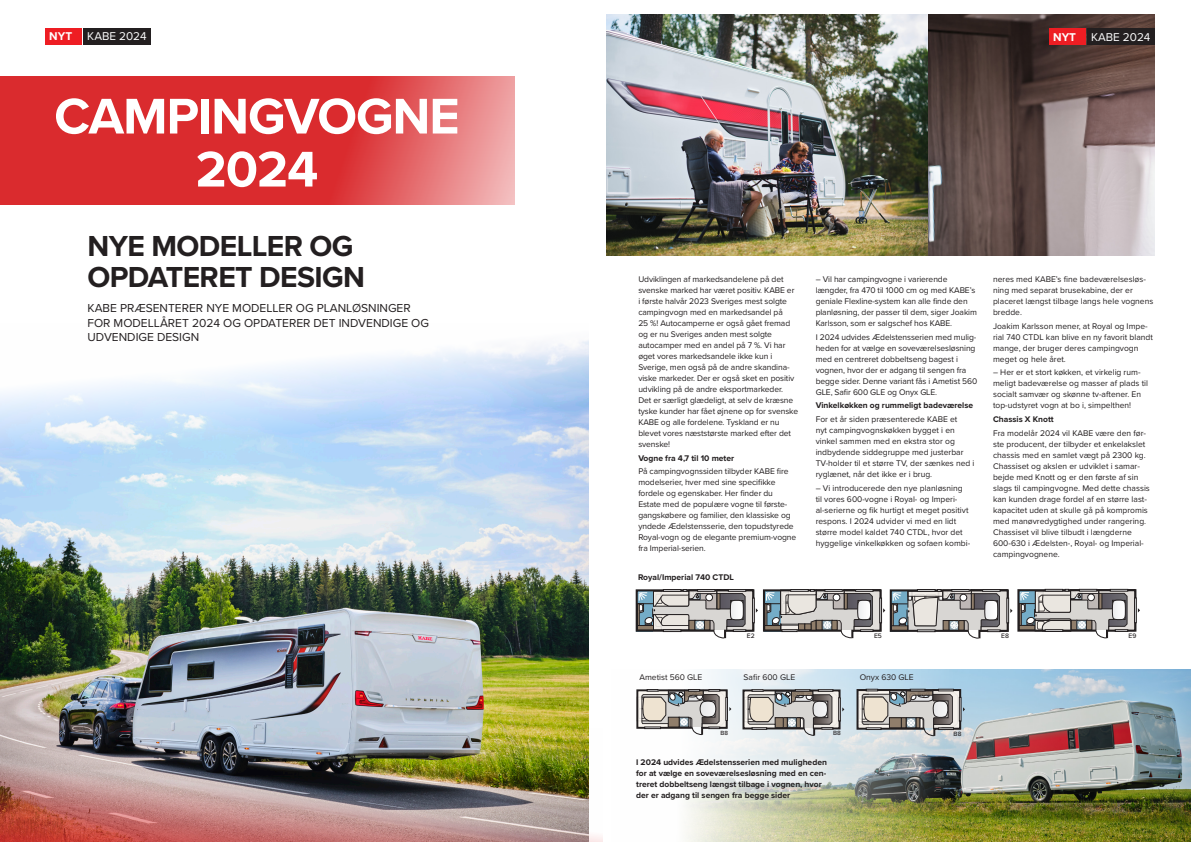
<style>
.page{position:relative;width:1191px;height:842px;background:#fff}
.page>*{position:absolute;margin:0;border:0;box-sizing:border-box;transform-origin:0 0}
.t1{font:700 52px/53px "Proxima Nova";letter-spacing:-.02em;color:#fff;text-align:center}
.t2{font:700 30px/31px "Proxima Nova";letter-spacing:-.02em;color:#231f20}
.t3{font:12px/14.4px "Proxima Nova";color:#231f20}
.t4{font:11.7px "Proxima Nova";color:#fff}
.t5{font:700 11.7px "Proxima Nova";color:#fff}
.t6{font:8.5px/11px "Proxima Nova";letter-spacing:-.01em;color:#231f20}
.t7{font:700 8.5px/11px "Proxima Nova";color:#231f20}
.t8{font:500 6.7px "Proxima Nova";color:#231f20}
.t9{font:500 6.4px "Proxima Nova";color:#231f20}
.t10{font:500 6.3px "Proxima Nova";color:#231f20}
.t11{font:500 6.2px "Proxima Nova";color:#231f20}
</style>
<div class="page">
<div style="left:83px;top:28px;width:68px;height:16px;background:#231f20"></div>
<div style="left:45px;top:28px;width:37px;height:16px;background:#ee1d23"></div>
<img style="left:0;top:340px;width:588px;height:389px">
<svg style="left:0;top:77px;width:515px;height:128px;fill:#da2b2e"></svg>
<img style="left:0;top:729px;width:602px;height:113px">
<img style="left:686px;top:670px;width:505px;height:172px">
<img style="left:607px;top:14px;width:548px;height:241px">
<div style="left:1087px;top:28px;width:67px;height:17px;background:#231f20"></div>
<div style="left:1048px;top:28px;width:37px;height:17px;background:#ee1d23"></div>
<svg style="left:855px;top:688px;width:110px;height:50px"></svg>
<svg style="left:741px;top:688px;width:103px;height:49px"></svg>
<svg style="left:636px;top:688px;width:95px;height:48px"></svg>
<div style="left:725px;top:697px;width:2px;height:24px;border:1px solid #231f20"></div>
<div style="left:630px;top:752px;width:202px;height:53px;background:#fff;opacity:.75"></div>
<svg style="left:635px;top:588px;width:505px;height:51px"></svg>
<p class="t5" style="left:49px;top:28px;width:24px">NYT</p>
<p class="t4" style="left:87px;top:28px;width:61px">KABE 2024</p>
<p class="t1" style="left:54px;top:89px;width:407px">CAMPINGVOGNE<br>2024</p>
<p class="t2" style="left:87px;top:230px;width:279px">NYE MODELLER OG<br>OPDATERET DESIGN</p>
<p class="t3" style="left:87px;top:301px;width:343px">KABE PRÆSENTERER NYE MODELLER OG PLANLØSNINGER<br>FOR MODELLÅRET 2024 OG OPDATERER DET INDVENDIGE OG<br>UDVENDIGE DESIGN</p>
<p class="t5" style="left:1053px;top:28px;width:24px">NYT</p>
<p class="t4" style="left:1091px;top:28px;width:61px">KABE 2024</p>
<p class="t6" style="left:638px;top:273px;width:161px">Udviklingen af markedsandelene på det svenske marked har været positiv. KABE er i første halvår 2023 Sveriges mest solgte campingvogn med en markedsandel på<br>25 %! Autocamperne er også gået fremad og er nu Sveriges anden mest solgte autocamper med en andel på 7 %. Vi har øget vores markedsandele ikke kun i Sverige, men også på de andre skandina&shy;viske markeder. Der er også sket en positiv udvikling på de andre eksportmarkeder.<br>Det er særligt glædeligt, at selv de kræsne tyske kunder har fået øjnene op for svenske KABE og alle fordelene. Tyskland er nu blevet vores næststørste marked efter det svenske!</p>
<p class="t7" style="left:638px;top:452px;width:97px">Vogne fra 4,7 til 10 meter</p>
<p class="t6" style="left:638px;top:466px;width:159px">På campingvognssiden tilbyder KABE fire modelserier, hver med sine specifikke fordele og egenskaber. Her finder du Estate med de populære vogne til første&shy;gangskøbere og familier, den klassiske og yndede Ædelstensserie, den topudstyrede Royal-vogn og de elegante premium-vogne fra Imperial-serien.</p>
<p class="t7" style="left:638px;top:572px;width:97px">Royal/Imperial 740 CTDL</p>
<p class="t6" style="left:815px;top:273px;width:163px">– Vil har campingvogne i varierende længder, fra 470 til 1000 cm og med KABE’s geniale Flexline-system kan alle finde den planløsning, der passer til dem, siger Joakim Karlsson, som er salgschef hos KABE.</p>
<p class="t6" style="left:815px;top:331px;width:163px">I 2024 udvides Ædelstensserien med mulig&shy;heden for at vælge en soveværelsesløsning med en centreret dobbeltseng bagest i vognen, hvor der er adgang til sengen fra begge sider. Denne variant fås i Ametist 560<br>GLE, Safir 600 GLE og Onyx GLE.</p>
<p class="t7" style="left:815px;top:400px;width:159px">Vinkelkøkken og rummeligt badeværelse</p>
<p class="t6" style="left:815px;top:413px;width:160px">For et år siden præsenterede KABE et<br>nyt campingvognskøkken bygget i en vinkel sammen med en ekstra stor og indbydende siddegruppe med justerbar TV-holder til et større TV, der sænkes ned i ryglænet, når det ikke er i brug.</p>
<p class="t6" style="left:815px;top:482px;width:156px">– Vi introducerede den nye planløsning til vores 600-vogne i Royal- og Imperi&shy;al-serierne og fik hurtigt et meget positivt respons. I 2024 udvider vi med en lidt større model kaldet 740 CTDL, hvor det hyggelige vinkelkøkken og sofaen kombi-</p>
<p class="t6" style="left:993px;top:273px;width:162px">neres med KABE’s fine badeværelsesløs&shy;ning med separat brusekabine, der er placeret længst tilbage langs hele vognens bredde.</p>
<p class="t6" style="left:993px;top:320px;width:161px">Joakim Karlsson mener, at Royal og Impe&shy;rial 740 CTDL kan blive en ny favorit blandt mange, der bruger deres campingvogn meget og hele året.</p>
<p class="t6" style="left:993px;top:367px;width:156px">– Her er et stort køkken, et virkelig rum&shy;meligt badeværelse og masser af plads til socialt samvær og skønne tv-aftener. En top-udstyret vogn at bo i, simpelthen!</p>
<p class="t7" style="left:993px;top:414px;width:62px">Chassis X Knott</p>
<p class="t6" style="left:993px;top:427px;width:158px">Fra modelår 2024 vil KABE være den før&shy;ste producent, der tilbyder et enkelakslet chassis med en samlet vægt på 2300 kg.<br>Chassiset og akslen er udviklet i samar&shy;bejde med Knott og er den første af sin slags til campingvogne. Med dette chassis kan kunden drage fordel af en større last&shy;kapacitet uden at skulle gå på kompromis med manøvredygtighed under rangering.<br>Chassiset vil blive tilbudt i længderne 600-630 i Ædelsten-, Royal- og Imperial&shy;campingvognene.</p>
<p class="t8" style="left:747px;top:631px;width:9px">E2</p>
<p class="t8" style="left:874px;top:631px;width:9px">E5</p>
<p class="t6" style="left:639px;top:671px;width:64px">Ametist 560 GLE</p>
<p class="t6" style="left:743px;top:671px;width:53px">Safir 600 GLE</p>
<p class="t6" style="left:859px;top:671px;width:56px">Onyx 630 GLE</p>
<p class="t11" style="left:720px;top:728px;width:9px">B8</p>
<p class="t10" style="left:833px;top:729px;width:9px">B8</p>
<p class="t7" style="left:636px;top:756px;width:192px">I 2024 udvides Ædelstensserien med muligheden for at vælge en soveværelsesløsning med en cen&shy;treret dobbeltseng længst tilbage i vognen, hvor der er adgang til sengen fra begge sider</p>
<p class="t9" style="left:953px;top:729px;width:9px">B8</p>
<p class="t8" style="left:1001px;top:631px;width:9px">E8</p>
<p class="t8" style="left:1128px;top:631px;width:9px">E9</p>
</div>
